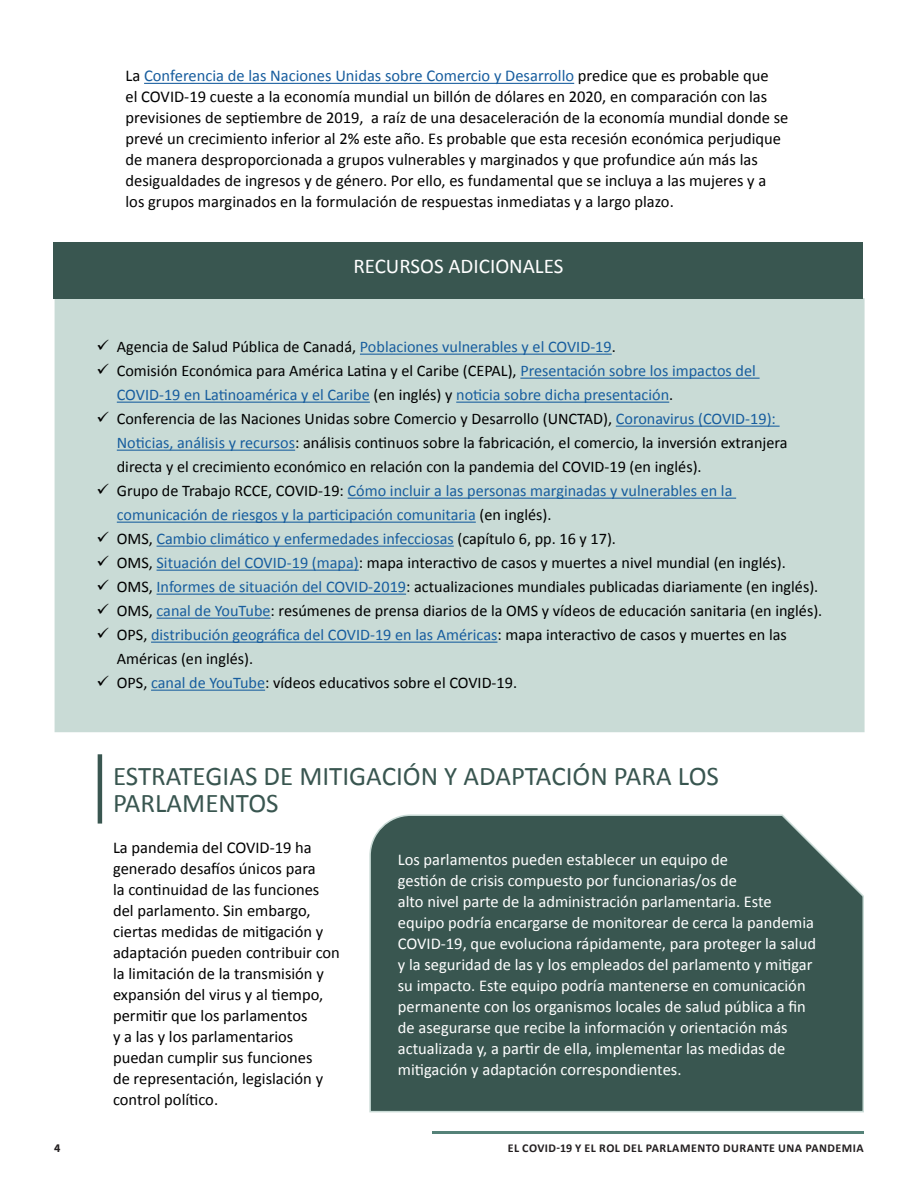
<style>
.page{position:relative;width:918px;height:1188px;background:#fff}
.page>*{position:absolute;margin:0;border:0;box-sizing:border-box;transform-origin:0 0}
.Title_section{font:27px/27px "Calibri";color:#395650}
.Title_box{font:21px "Calibri";color:#fff}
.Paragraph{font:16.5px/21px "Calibri";color:#000}
.Paragraph_box{font:16.5px/21px "Calibri";color:#fff}
.t1{font:16.2px/24px "Calibri";color:#000}
.t2{font:16.2px/24px "Calibri";color:#175d9e}
.t3{font:700 12px "Calibri";letter-spacing:.04em;color:#231f20}
.t4{font:700 12px "Source Sans Pro";color:#231f20}
.s1{color:#175d9e}
.s2{color:#000}
</style>
<div class="page">
<hr style="left:432px;top:1131px;width:432px;height:3px;background:#558278">
<div style="left:55px;top:299px;width:809px;height:432px;background:#c9dbd6"></div>
<hr style="left:360px;top:354px;width:252px;height:1px;background:#175d9e">
<hr style="left:520px;top:378px;width:240px;height:1px;background:#175d9e">
<hr style="left:117px;top:402px;width:253px;height:1px;background:#175d9e">
<hr style="left:456px;top:402px;width:213px;height:1px;background:#175d9e">
<hr style="left:616px;top:426px;width:164px;height:1px;background:#175d9e">
<hr style="left:117px;top:450px;width:178px;height:1px;background:#175d9e">
<hr style="left:348px;top:498px;width:388px;height:1px;background:#175d9e">
<hr style="left:117px;top:522px;width:359px;height:1px;background:#175d9e">
<hr style="left:157px;top:546px;width:297px;height:1px;background:#175d9e">
<hr style="left:157px;top:570px;width:202px;height:1px;background:#175d9e">
<hr style="left:157px;top:594px;width:249px;height:1px;background:#175d9e">
<hr style="left:157px;top:618px;width:114px;height:1px;background:#175d9e">
<hr style="left:151px;top:642px;width:346px;height:1px;background:#175d9e">
<hr style="left:151px;top:690px;width:114px;height:1px;background:#175d9e">
<div style="left:55px;top:298px;width:810px;height:434px;border:2px solid #c9dbd6"></div>
<div style="left:53px;top:242px;width:810px;height:56px;background:#395650"></div>
<hr style="left:98px;top:754px;width:4px;height:70px;background:#395650">
<div style="left:369px;top:814px;width:495px;height:299px;background:#395650"></div>
<hr style="left:144px;top:83px;width:430px;height:1px;background:#175d9e">
<p class="Paragraph" style="left:126px;top:66px;width:664px">La <span class="s1">Conferencia de las Naciones Unidas sobre Comercio y Desarrollo</span> predice que es probable que<br>el COVID-19 cueste a la economía mundial un billón de dólares en 2020, en comparación con las previsiones de septiembre de 2019, a raíz de una desaceleración de la economía mundial donde se prevé un crecimiento inferior al 2% este año. Es probable que esta recesión económica perjudique de manera desproporcionada a grupos vulnerables y marginados y que profundice aún más las desigualdades de ingresos y de género. Por ello, es fundamental que se incluya a las mujeres y a los grupos marginados en la formulación de respuestas inmediatas y a largo plazo.</p>
<p class="Title_box" style="left:353px;top:253px;width:212px">RECURSOS ADICIONALES</p>
<p class="t2" style="left:97px;top:335px;width:521px"><span class="s2">✓ Agencia de Salud Pública de Canadá,</span> Poblaciones vulnerables y el COVID-19<span class="s2">.</span></p>
<p class="t2" style="left:117px;top:359px;width:641px;text-indent:-20px"><span class="s2">✓ Comisión Económica para América Latina y el Caribe (CEPAL),</span> Presentación sobre los impactos del<br>COVID-19 en Latinoamérica y el Caribe <span class="s2">(en inglés) y</span> noticia sobre dicha presentación<span class="s2">.</span></p>
<p class="t1" style="left:117px;top:407px;width:672px;text-indent:-20px">✓ Conferencia de las Naciones Unidas sobre Comercio y Desarrollo (UNCTAD), <span class="s1">Coronavirus (COVID-19):<br>Noticias, análisis y recursos</span>: análisis continuos sobre la fabricación, el comercio, la inversión extranjera directa y el crecimiento económico en relación con la pandemia del COVID-19 (en inglés).</p>
<p class="t2" style="left:117px;top:479px;width:617px;text-indent:-20px"><span class="s2">✓ Grupo de Trabajo RCCE, COVID-19:</span> Cómo incluir a las personas marginadas y vulnerables en la comunicación de riesgos y la participación comunitaria <span class="s2">(en inglés).</span></p>
<p class="t2" style="left:97px;top:527px;width:521px"><span class="s2">✓ OMS,</span> Cambio climático y enfermedades infecciosas <span class="s2">(capítulo 6, pp. 16 y 17).</span></p>
<p class="t1" style="left:97px;top:551px;width:691px">✓ OMS, <span class="s1">Situación del COVID-19 (mapa)</span>: mapa interactivo de casos y muertes a nivel mundial (en inglés).</p>
<p class="t1" style="left:97px;top:575px;width:723px">✓ OMS, <span class="s1">Informes de situación del COVID-2019</span>: actualizaciones mundiales publicadas diariamente (en inglés).</p>
<p class="t1" style="left:97px;top:599px;width:727px">✓ OMS, <span class="s1">canal de YouTube</span>: resúmenes de prensa diarios de la OMS y vídeos de educación sanitaria (en inglés).</p>
<p class="t1" style="left:117px;top:623px;width:672px;text-indent:-20px">✓ OPS, <span class="s1">distribución geográfica del COVID-19 en las Américas</span>: mapa interactivo de casos y muertes en las<br>Américas (en inglés).</p>
<p class="t1" style="left:97px;top:671px;width:422px">✓ OPS, <span class="s1">canal de YouTube</span>: vídeos educativos sobre el COVID-19.</p>
<p class="Title_section" style="left:113px;top:763px;width:607px">ESTRATEGIAS DE MITIGACIÓN Y ADAPTACIÓN PARA LOS<br>PARLAMENTOS</p>
<p class="Paragraph" style="left:113px;top:837px;width:228px">La pandemia del COVID-19 ha generado desafíos únicos para<br>la continuidad de las funciones del parlamento. Sin embargo, ciertas medidas de mitigación y adaptación pueden contribuir con la limitación de la transmisión y expansión del virus y al tiempo, permitir que los parlamentos<br>y a las y los parlamentarios puedan cumplir sus funciones<br>de representación, legislación y control político.</p>
<p class="Paragraph_box" style="left:398px;top:849px;width:420px">Los parlamentos pueden establecer un equipo de<br>gestión de crisis compuesto por funcionarias/os de<br>alto nivel parte de la administración parlamentaria. Este equipo podría encargarse de monitorear de cerca la pandemia COVID-19, que evoluciona rápidamente, para proteger la salud y la seguridad de las y los empleados del parlamento y mitigar su impacto. Este equipo podría mantenerse en comunicación permanente con los organismos locales de salud pública a fin de asegurarse que recibe la información y orientación más actualizada y, a partir de ella, implementar las medidas de mitigación y adaptación correspondientes.</p>
<p class="t4" style="left:54px;top:1140px;width:8px">4</p>
<p class="t3" style="left:508px;top:1140px;width:358px">EL COVID-19 Y EL ROL DEL PARLAMENTO DURANTE UNA PANDEMIA</p>
</div>
